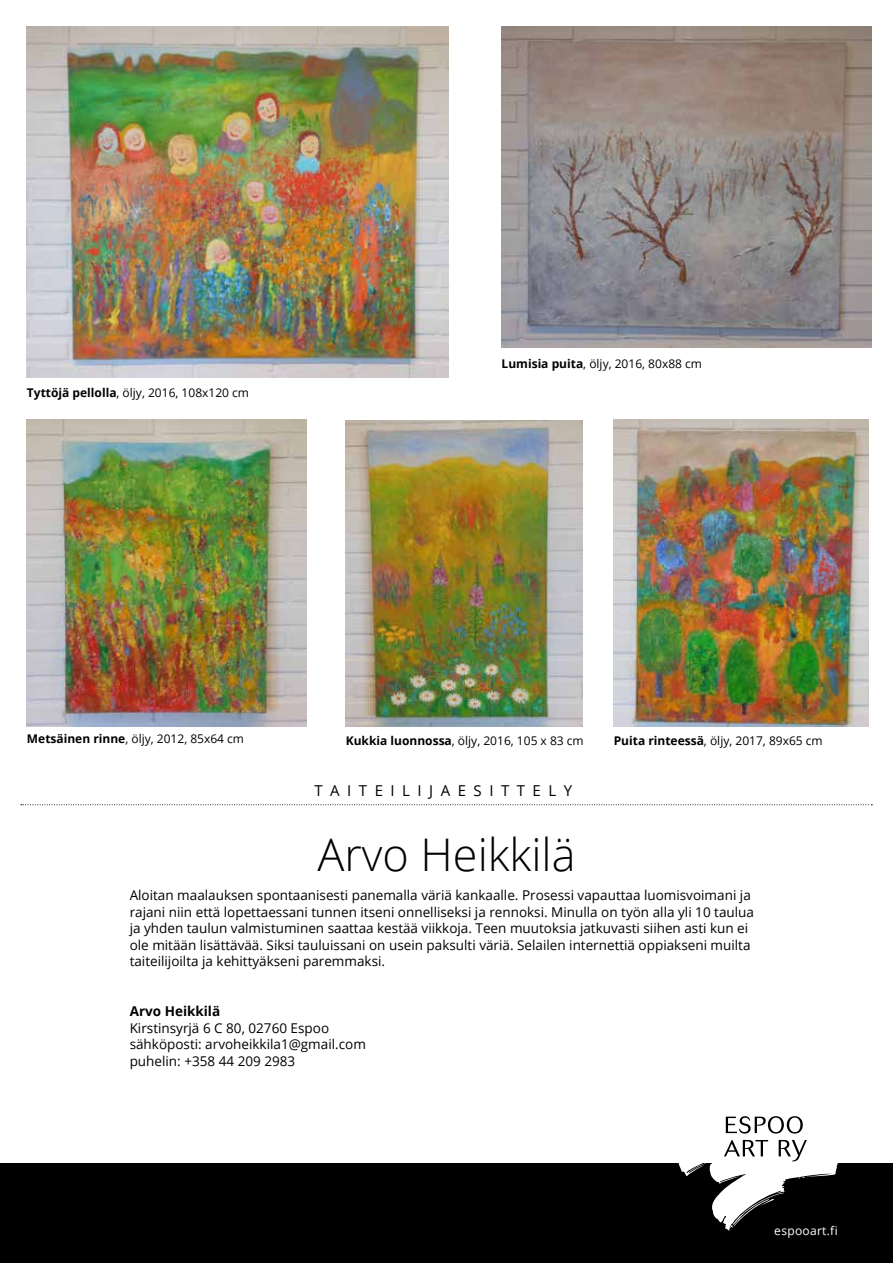
<style>
.page{position:relative;width:893px;height:1263px;background:#fff}
.page>*{position:absolute;margin:0;border:0;box-sizing:border-box;transform-origin:0 0}
.t1{font:300 45px "Open Sans";color:#000}
.t2{font:15px "Open Sans";letter-spacing:.5em;color:#000}
.t3{font:13.5px/16.5px "Open Sans";color:#000}
.t4{font:700 13.5px "Open Sans";color:#000}
.t5{font:12px "Open Sans";color:#000}
.t6{font:12px "Open Sans";letter-spacing:.025em;color:#fff}
.s1{font-weight:700}
</style>
<div class="page">
<div style="left:0;top:1164px;width:892px;height:99px;background:#000"></div>
<svg style="left:678px;top:1116px;width:202px;height:115px"></svg>
<svg style="left:21px;top:804px;width:851px;height:1px"></svg>
<img style="left:27px;top:26px;width:421px;height:351px">
<img style="left:614px;top:420px;width:255px;height:306px">
<img style="left:502px;top:26px;width:370px;height:321px">
<img style="left:346px;top:420px;width:236px;height:306px">
<img style="left:27px;top:420px;width:280px;height:306px">
<p class="t5" style="left:27px;top:384px;width:224px"><span class="s1">Tyttöjä pellolla</span>, öljy, 2016, 108x120 cm</p>
<p class="t5" style="left:502px;top:355px;width:202px"><span class="s1">Lumisia puita</span>, öljy, 2016, 80x88 cm</p>
<p class="t5" style="left:27px;top:731px;width:219px"><span class="s1">Metsäinen rinne</span>, öljy, 2012, 85x64 cm</p>
<p class="t5" style="left:346px;top:732px;width:239px"><span class="s1">Kukkia luonnossa</span>, öljy, 2016, 105 x 83 cm</p>
<p class="t2" style="left:314px;top:780px;width:259px">TAITEILIJAESITTELY</p>
<h1 class="t1" style="left:317px;top:824px;width:260px">Arvo Heikkilä</h1>
<p class="t5" style="left:614px;top:732px;width:210px"><span class="s1">Puita rinteessä</span>, öljy, 2017, 89x65 cm</p>
<p class="t3" style="left:130px;top:887px;width:626px">Aloitan maalauksen spontaanisesti panemalla väriä kankaalle. Prosessi vapauttaa luomisvoimani ja rajani niin että lopettaessani tunnen itseni onnelliseksi ja rennoksi. Minulla on työn alla yli 10 taulua ja yhden taulun valmistuminen saattaa kestää viikkoja. Teen muutoksia jatkuvasti siihen asti kun ei ole mitään lisättävää. Siksi tauluissani on usein paksulti väriä. Selailen internettiä oppiakseni muilta taiteilijoilta ja kehittyäkseni paremmaksi.</p>
<p class="t4" style="left:130px;top:1002px;width:92px">Arvo Heikkilä</p>
<p class="t3" style="left:130px;top:1019px;width:238px">Kirstinsyrjä 6 C 80, 02760 Espoo sähköposti: arvoheikkila1@gmail.com puhelin: +358 44 209 2983</p>
<p class="t6" style="left:774px;top:1222px;width:65px">espooart.fi</p>
</div>
